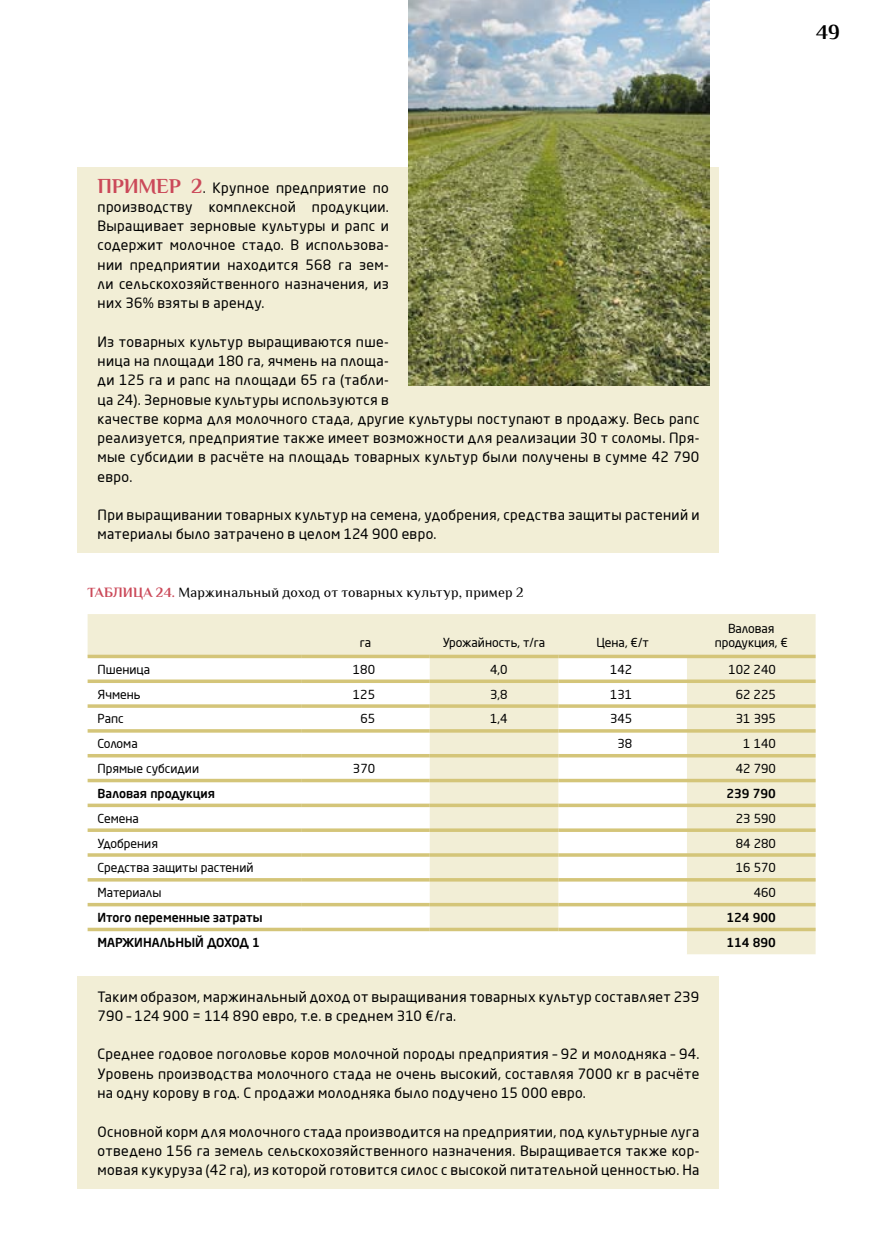
<style>
.page{position:relative;width:874px;height:1241px;background:#fff}
.page>*{position:absolute;margin:0;border:0;box-sizing:border-box;transform-origin:0 0}
.t1{font:700 21px "Philosopher";color:#000}
.t2{font:14px/19.2px "Neo Sans Pro";letter-spacing:.025em;color:#000;text-align:justify}
.t3{font:14px "Philosopher";letter-spacing:.015em;color:#000}
.t4{font:12.25px/14px "Neo Sans Pro";color:#000;text-align:center}
.t5{font:500 12.25px "Neo Sans Pro";color:#000}
.s1{font-family:"Philosopher";font-weight:700;font-size:21px;color:#cb4959}
.s2{font-weight:700;color:#cb4959}
</style>
<div class="page">
<div style="left:78px;top:167px;width:641px;height:154px;background:#f2eed6"></div>
<div style="left:78px;top:321px;width:641px;height:173px;background:#f2eed6"></div>
<div style="left:78px;top:494px;width:641px;height:58px;background:#f2eed6"></div>
<div style="left:88px;top:614px;width:727px;height:40px;background:#f2eed6"></div>
<svg style="left:429px;top:658px;width:386px;height:296px;fill:#f2eed6"></svg>
<svg style="left:88px;top:679px;width:213px;height:4px"></svg>
<svg style="left:301px;top:679px;width:128px;height:4px"></svg>
<svg style="left:429px;top:679px;width:129px;height:4px"></svg>
<svg style="left:558px;top:679px;width:128px;height:4px"></svg>
<svg style="left:686px;top:679px;width:129px;height:4px"></svg>
<hr style="left:88px;top:704px;width:213px;height:3px;background:#d4c579">
<hr style="left:301px;top:704px;width:128px;height:3px;background:#d4c579">
<hr style="left:429px;top:704px;width:129px;height:3px;background:#d4c579">
<hr style="left:558px;top:704px;width:128px;height:3px;background:#d4c579">
<hr style="left:686px;top:704px;width:129px;height:3px;background:#d4c579">
<hr style="left:88px;top:729px;width:213px;height:3px;background:#d4c579">
<hr style="left:301px;top:729px;width:128px;height:3px;background:#d4c579">
<hr style="left:429px;top:729px;width:129px;height:3px;background:#d4c579">
<hr style="left:558px;top:729px;width:128px;height:3px;background:#d4c579">
<hr style="left:686px;top:729px;width:129px;height:3px;background:#d4c579">
<svg style="left:88px;top:754px;width:213px;height:3px"></svg>
<svg style="left:301px;top:754px;width:128px;height:3px"></svg>
<svg style="left:429px;top:753px;width:129px;height:4px"></svg>
<svg style="left:558px;top:753px;width:128px;height:4px"></svg>
<svg style="left:686px;top:753px;width:129px;height:4px"></svg>
<svg style="left:88px;top:778px;width:213px;height:4px"></svg>
<svg style="left:301px;top:778px;width:128px;height:4px"></svg>
<svg style="left:429px;top:778px;width:129px;height:4px"></svg>
<svg style="left:558px;top:778px;width:128px;height:4px"></svg>
<svg style="left:686px;top:778px;width:129px;height:4px"></svg>
<svg style="left:88px;top:803px;width:213px;height:4px"></svg>
<svg style="left:301px;top:803px;width:128px;height:4px"></svg>
<svg style="left:429px;top:803px;width:129px;height:4px"></svg>
<svg style="left:558px;top:803px;width:128px;height:4px"></svg>
<svg style="left:686px;top:803px;width:129px;height:4px"></svg>
<hr style="left:88px;top:828px;width:213px;height:3px;background:#d4c579">
<hr style="left:301px;top:828px;width:128px;height:3px;background:#d4c579">
<hr style="left:429px;top:828px;width:129px;height:3px;background:#d4c579">
<hr style="left:558px;top:828px;width:128px;height:3px;background:#d4c579">
<hr style="left:686px;top:828px;width:129px;height:3px;background:#d4c579">
<hr style="left:88px;top:853px;width:213px;height:3px;background:#d4c579">
<hr style="left:301px;top:853px;width:128px;height:3px;background:#d4c579">
<hr style="left:429px;top:853px;width:129px;height:3px;background:#d4c579">
<hr style="left:558px;top:853px;width:128px;height:3px;background:#d4c579">
<hr style="left:686px;top:853px;width:129px;height:3px;background:#d4c579">
<svg style="left:88px;top:878px;width:213px;height:3px"></svg>
<svg style="left:301px;top:878px;width:128px;height:3px"></svg>
<svg style="left:429px;top:877px;width:129px;height:4px"></svg>
<svg style="left:558px;top:877px;width:128px;height:4px"></svg>
<svg style="left:686px;top:877px;width:129px;height:4px"></svg>
<svg style="left:88px;top:902px;width:213px;height:4px"></svg>
<svg style="left:301px;top:902px;width:128px;height:4px"></svg>
<svg style="left:429px;top:902px;width:129px;height:4px"></svg>
<svg style="left:558px;top:902px;width:128px;height:4px"></svg>
<svg style="left:686px;top:902px;width:129px;height:4px"></svg>
<svg style="left:88px;top:654px;width:213px;height:4px"></svg>
<svg style="left:301px;top:654px;width:128px;height:4px"></svg>
<svg style="left:429px;top:654px;width:129px;height:4px"></svg>
<svg style="left:558px;top:654px;width:128px;height:4px"></svg>
<svg style="left:686px;top:654px;width:129px;height:4px"></svg>
<svg style="left:88px;top:927px;width:213px;height:4px"></svg>
<svg style="left:301px;top:927px;width:128px;height:4px"></svg>
<svg style="left:429px;top:927px;width:129px;height:4px"></svg>
<svg style="left:558px;top:927px;width:128px;height:4px"></svg>
<svg style="left:686px;top:927px;width:129px;height:4px"></svg>
<div style="left:78px;top:975px;width:641px;height:58px;background:#f2eed6"></div>
<div style="left:78px;top:1033px;width:641px;height:77px;background:#f2eed6"></div>
<div style="left:78px;top:1110px;width:641px;height:77px;background:#f2eed6"></div>
<img style="left:408px;top:0;width:301px;height:385px">
<h1 class="t1" style="left:815px;top:18px;width:25px">49</h1>
<p class="t2" style="left:97px;top:178px;width:293px"><span class="s1">ПРИМЕР 2</span>. Крупное предприятие по производству комплексной продукции.<br>Выращивает зерновые культуры и рапс и содержит молочное стадо. В использова&shy;нии предприятии находится 568 га зем&shy;ли сельскохозяйственного назначения, из них 36% взяты в аренду.</p>
<p class="t2" style="left:97px;top:332px;width:603px;text-align:left">Из товарных культур выращиваются пше-<br>ница на площади 180 га, ячмень на площа-<br>ди 125 га и рапс на площади 65 га (табли-<br>ца 24). Зерновые культуры используются в<br>качестве корма для молочного стада, другие культуры поступают в продажу. Весь рапс реализуется, предприятие также имеет возможности для реализации 30 т соломы. Пря&shy;мые субсидии в расчёте на площадь товарных культур были получены в сумме 42 790 евро.</p>
<p class="t2" style="left:97px;top:505px;width:603px">При выращивании товарных культур на семена, удобрения, средства защиты растений и материалы было затрачено в целом 124 900 евро.</p>
<p class="t3" style="left:88px;top:583px;width:437px"><span class="s2">ТАБЛИЦА 24.</span> Маржинальный доход от товарных культур, пример 2</p>
<p class="t4" style="left:359px;top:634px;width:13px">га</p>
<p class="t4" style="left:442px;top:634px;width:104px">Урожайность, т/га</p>
<p class="t4" style="left:596px;top:634px;width:54px">Цена, €/т</p>
<p class="t4" style="left:714px;top:620px;width:75px">Валовая продукция, €</p>
<p class="t4" style="left:97px;top:662px;width:54px">Пшеница</p>
<p class="t4" style="left:353px;top:662px;width:24px">180</p>
<p class="t4" style="left:490px;top:662px;width:19px">4,0</p>
<p class="t4" style="left:609px;top:662px;width:24px">142</p>
<p class="t4" style="left:728px;top:662px;width:49px">102 240</p>
<p class="t4" style="left:97px;top:686px;width:44px">Ячмень</p>
<p class="t4" style="left:353px;top:686px;width:24px">125</p>
<p class="t4" style="left:490px;top:686px;width:19px">3,8</p>
<p class="t4" style="left:609px;top:686px;width:24px">131</p>
<p class="t4" style="left:735px;top:686px;width:42px">62 225</p>
<p class="t4" style="left:97px;top:711px;width:28px">Рапс</p>
<p class="t4" style="left:360px;top:711px;width:16px">65</p>
<p class="t4" style="left:490px;top:711px;width:19px">1,4</p>
<p class="t4" style="left:610px;top:711px;width:24px">345</p>
<p class="t4" style="left:735px;top:711px;width:42px">31 395</p>
<p class="t4" style="left:97px;top:736px;width:42px">Солома</p>
<p class="t4" style="left:617px;top:736px;width:16px">38</p>
<p class="t4" style="left:742px;top:736px;width:34px">1 140</p>
<p class="t4" style="left:97px;top:761px;width:103px">Прямые субсидии</p>
<p class="t4" style="left:353px;top:761px;width:24px">370</p>
<p class="t4" style="left:735px;top:761px;width:42px">42 790</p>
<p class="t5" style="left:97px;top:785px;width:119px">Валовая продукция</p>
<p class="t5" style="left:726px;top:785px;width:51px">239 790</p>
<p class="t4" style="left:97px;top:811px;width:43px">Семена</p>
<p class="t4" style="left:735px;top:811px;width:42px">23 590</p>
<p class="t4" style="left:97px;top:835px;width:62px">Удобрения</p>
<p class="t4" style="left:735px;top:835px;width:42px">84 280</p>
<p class="t4" style="left:97px;top:860px;width:157px">Средства защиты растений</p>
<p class="t4" style="left:735px;top:860px;width:42px">16 570</p>
<p class="t4" style="left:97px;top:885px;width:66px">Материалы</p>
<p class="t4" style="left:753px;top:885px;width:24px">460</p>
<p class="t5" style="left:97px;top:909px;width:166px">Итого переменные затраты</p>
<p class="t5" style="left:726px;top:909px;width:51px">124 900</p>
<p class="t5" style="left:97px;top:934px;width:164px">МАРЖИНАЛЬНЫЙ ДОХОД 1</p>
<p class="t5" style="left:726px;top:934px;width:51px">114 890</p>
<p class="t2" style="left:97px;top:986px;width:603px">Таким образом, маржинальный доход от выращивания товарных культур составляет 239<br>790 – 124 900 = 114 890 евро, т.е. в среднем 310 €/га.</p>
<p class="t2" style="left:97px;top:1044px;width:603px">Среднее годовое поголовье коров молочной породы предприятия – 92 и молодняка – 94.<br>Уровень производства молочного стада не очень высокий, составляя 7000 кг в расчёте на одну корову в год. С продажи молодняка было подучено 15 000 евро.</p>
<p class="t2" style="left:97px;top:1121px;width:603px">Основной корм для молочного стада производится на предприятии, под культурные луга отведено 156 га земель сельскохозяйственного назначения. Выращивается также кор&shy;мовая кукуруза (42 га), из которой готовится силос с высокой питательной ценностью. На</p>
</div>
